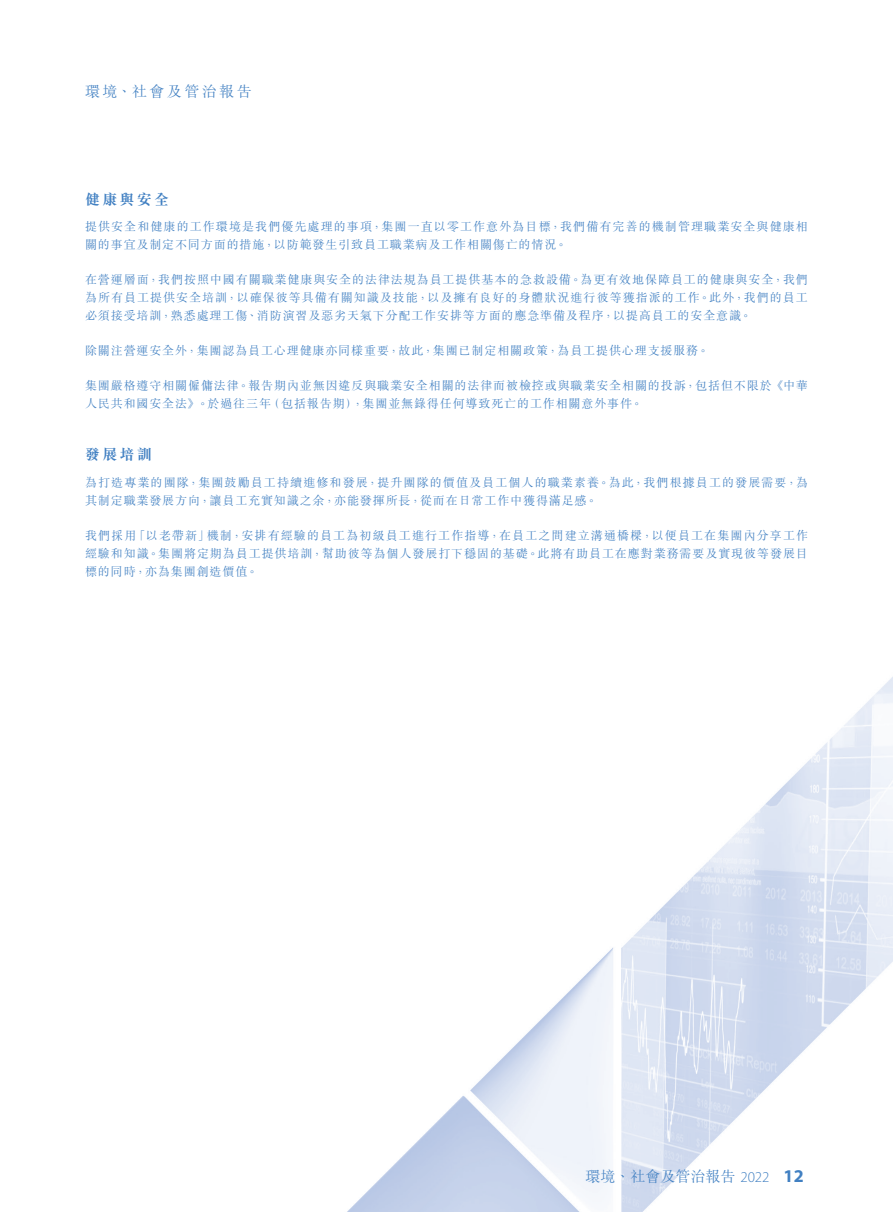
<style>
.page{position:relative;width:893px;height:1212px;background:#fff}
.page>*{position:absolute;margin:0;border:0;box-sizing:border-box;transform-origin:0 0}
.t1{font:700 18px "Myriad Pro";color:#4180c2}
.t2{font:300 15px "M Sung HK";color:#4180c2}
.t3{font:300 15px "M Sung HK";letter-spacing:.16em;color:#4180c2}
.t4{font:700 15px "M Sung HK";letter-spacing:.155em;color:#4180c2}
.t5{font:300 12px/18px "M Sung HK";letter-spacing:.075em;color:#4180c2}
.t6{font:300 12px/18px "M Sung HK";letter-spacing:.095em;color:#4180c2}
.s1{font-family:"Myriad Pro"}
</style>
<div class="page">
<img style="left:347px;top:677px;width:546px;height:535px">
<p class="t3" style="left:85px;top:81px;width:168px">環境、社會及管治報告</p>
<p class="t4" style="left:85px;top:192px;width:86px">健康與安全</p>
<p class="t5" style="left:85px;top:217px;width:724px">提供安全和健康的工作環境是我們優先處理的事項，集團一直以零工作意外為目標，我們備有完善的機制管理職業安全與健康相關的事宜及制定不同方面的措施，以防範發生引致員工職業病及工作相關傷亡的情況。</p>
<p class="t5" style="left:85px;top:270px;width:724px;text-align:justify">在營運層面，我們按照中國有關職業健康與安全的法律法規為員工提供基本的急救設備。為更有效地保障員工的健康與安全，我們為所有員工提供安全培訓，以確保彼等具備有關知識及技能，以及擁有良好的身體狀況進行彼等獲指派的工作。此外，我們的員工必須接受培訓，熟悉處理工傷、消防演習及惡劣天氣下分配工作安排等方面的應急準備及程序，以提高員工的安全意識。</p>
<p class="t5" style="left:85px;top:341px;width:625px">除關注營運安全外，集團認為員工心理健康亦同樣重要，故此，集團已制定相關政策，為員工提供心理支援服務。</p>
<p class="t5" style="left:268px;top:376px;width:542px;text-indent:-183px">集團嚴格遵守相關僱傭法律。報告期內並無因違反與職業安全相關的法律而被檢控或與職業安全相關的投訴，包括但不限於《中華（包括報告期，）集團並無錄得任何導致死亡的工作相關意外事件。</p>
<p class="t5" style="left:85px;top:394px;width:187px">人民共和國安全法》。於過往三年</p>
<p class="t4" style="left:85px;top:447px;width:68px">發展培訓</p>
<p class="t6" style="left:85px;top:473px;width:725px">為打造專業的團隊，集團鼓勵員工持續進修和發展，提升團隊的價值及員工個人的職業素養。為此，我們根據員工的發展需要，為其制定職業發展方向，讓員工充實知識之余，亦能發揮所長，從而在日常工作中獲得滿足感。</p>
<p class="t6" style="left:207px;top:526px;width:603px">機制，安排有經驗的員工為初級員工進行工作指導，在員工之間建立溝通橋樑，以便員工在集團內分享工作</p>
<p class="t5" style="left:134px;top:526px;width:77px">「以老帶新」</p>
<p class="t5" style="left:85px;top:526px;width:724px">我們採用<br>經驗和知識。集團將定期為員工提供培訓，幫助彼等為個人發展打下穩固的基礎。此將有助員工在應對業務需要及實現彼等發展目標的同時，亦為集團創造價值。</p>
<p class="t2" style="left:585px;top:1166px;width:186px">環境、社會及管治報告 <span class="s1">2022</span></p>
<h1 class="t1" style="left:783px;top:1164px;width:22px">12</h1>
</div>
